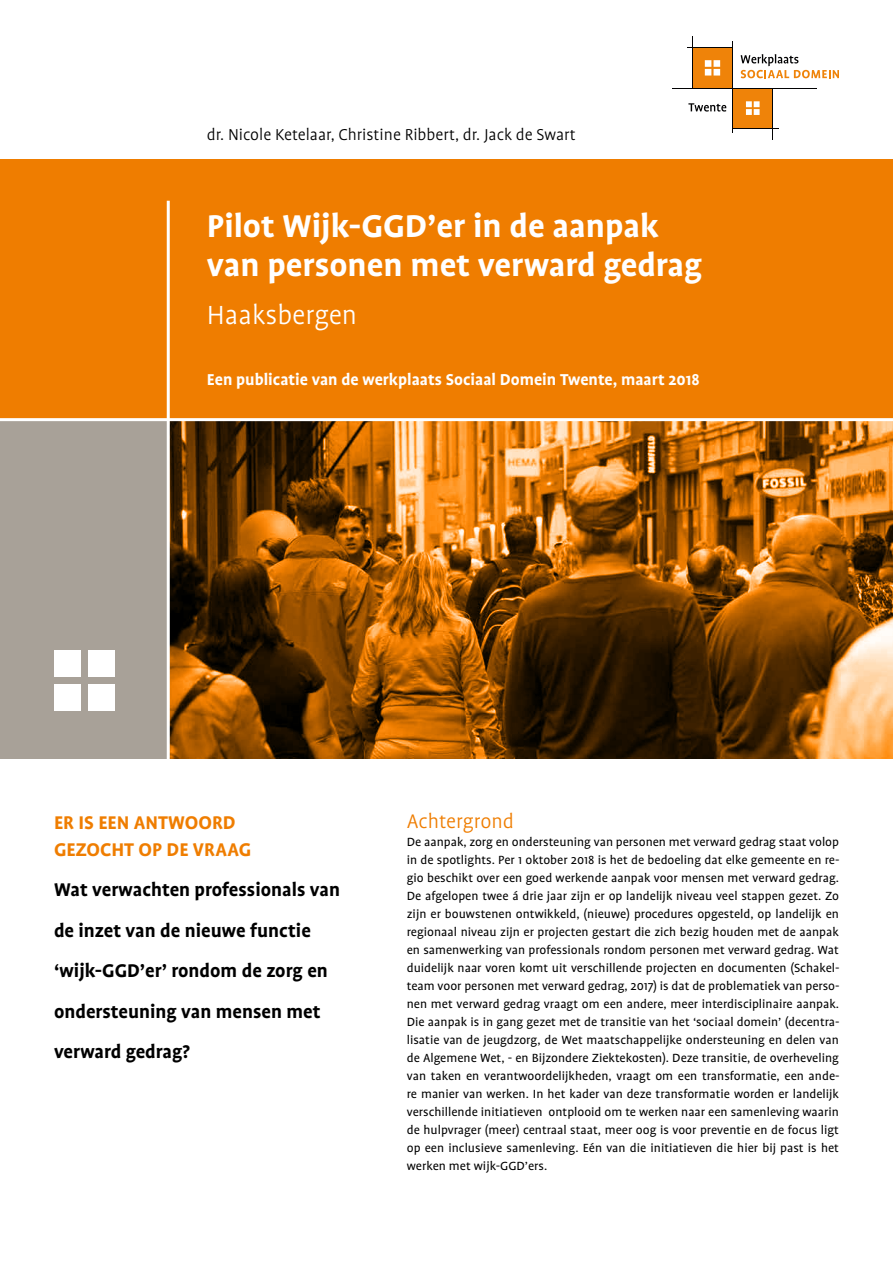
<style>
.page{position:relative;width:893px;height:1263px;background:#fff}
.page>*{position:absolute;margin:0;border:0;box-sizing:border-box;transform-origin:0 0}
.t1{font:700 36px/39px "Profile";color:#fff}
.t2{font:300 30px "Profile";color:#fff}
.t3{font:300 22.5px "Profile";color:#ef7d00}
.t4{font:700 21px/40.5px "Profile";color:#000}
.t5{font:700 21px/27px "Profile";color:#ef7d00}
.t6{font:700 18px "Profile";color:#fff}
.t7{font:300 18px "Profile";color:#000}
.t8{font:13.5px/18px "Profile";color:#000;text-align:justify}
</style>
<div class="page">
<svg style="left:170px;top:421px;width:723px;height:337px;background:#8c5210"></svg>
<div style="left:0;top:159px;width:893px;height:261px;background:#ef7d00"></div>
<div style="left:0;top:420px;width:167px;height:338px;background:#a8a198"></div>
<div style="left:54px;top:650px;width:27px;height:26px;background:#fff"></div>
<div style="left:54px;top:684px;width:27px;height:27px;background:#fff"></div>
<div style="left:89px;top:650px;width:26px;height:26px;background:#fff"></div>
<div style="left:89px;top:684px;width:26px;height:27px;background:#fff"></div>
<hr style="left:0;top:418px;width:893px;height:3px;background:#fff">
<hr style="left:167px;top:201px;width:3px;height:564px;background:#fff">
<div style="left:692px;top:48px;width:40px;height:40px;background:#ef8309"></div>
<div style="left:733px;top:88px;width:40px;height:40px;background:#ef8309"></div>
<hr style="left:773px;top:88px;width:1px;height:51px;background:#020203">
<hr style="left:692px;top:36px;width:1px;height:52px;background:#020203">
<hr style="left:732px;top:42px;width:1px;height:91px;background:#020203">
<hr style="left:687px;top:48px;width:45px;height:1px;background:#020203">
<hr style="left:733px;top:128px;width:46px;height:1px;background:#020203">
<hr style="left:672px;top:88px;width:145px;height:1px;background:#020203">
<svg style="left:746px;top:101px;width:14px;height:14px"></svg>
<svg style="left:705px;top:60px;width:15px;height:16px"></svg>
<svg style="left:688px;top:103px;width:38px;height:9px"></svg>
<svg style="left:741px;top:54px;width:98px;height:24px"></svg>
<h3 class="t7" style="left:207px;top:125px;width:370px">dr. Nicole Ketelaar, Christine Ribbert, dr. Jack de Swart</h3>
<h1 class="t1" style="left:207px;top:206px;width:497px">Pilot Wijk-GGD’er in de aanpak van personen met verward gedrag</h1>
<h2 class="t2" style="left:207px;top:299px;width:152px">Haaksbergen</h2>
<h3 class="t6" style="left:207px;top:370px;width:494px">Een publicatie van de werkplaats Sociaal Domein Twente, maart 2018</h3>
<h3 class="t5" style="left:54px;top:808px;width:199px">ER IS EEN ANTWOORD<br>GEZOCHT OP DE VRAAG</h3>
<h3 class="t4" style="left:54px;top:869px;width:287px">Wat verwachten professionals van de inzet van de nieuwe functie ‘wijk-GGD’er’ rondom de zorg en ondersteuning van mensen met verward gedrag?</h3>
<h3 class="t3" style="left:407px;top:810px;width:109px">Achtergrond</h3>
<p class="t8" style="left:407px;top:833px;width:434px">De aanpak, zorg en ondersteuning van personen met verward gedrag staat volop in de spotlights. Per 1 oktober 2018 is het de bedoeling dat elke gemeente en re&shy;gio beschikt over een goed werkende aanpak voor mensen met verward gedrag.<br>De afgelopen twee á drie jaar zijn er op landelijk niveau veel stappen gezet. Zo zijn er bouwstenen ontwikkeld, (nieuwe) procedures opgesteld, op landelijk en regionaal niveau zijn er projecten gestart die zich bezig houden met de aanpak en samenwerking van professionals rondom personen met verward gedrag. Wat duidelijk naar voren komt uit verschillende projecten en documenten (Schakel&shy;team voor personen met verward gedrag, 2017) is dat de problematiek van perso&shy;nen met verward gedrag vraagt om een andere, meer interdisciplinaire aanpak.<br>Die aanpak is in gang gezet met de transitie van het ‘sociaal domein’ (decentra&shy;lisatie van de jeugdzorg, de Wet maatschappelijke ondersteuning en delen van de Algemene Wet, - en Bijzondere Ziektekosten). Deze transitie, de overheveling van taken en verantwoordelijkheden, vraagt om een transformatie, een ande&shy;re manier van werken. In het kader van deze transformatie worden er landelijk verschillende initiatieven ontplooid om te werken naar een samenleving waarin de hulpvrager (meer) centraal staat, meer oog is voor preventie en de focus ligt op een inclusieve samenleving. Eén van die initiatieven die hier bij past is het werken met wijk-GGD’ers.</p>
</div>
